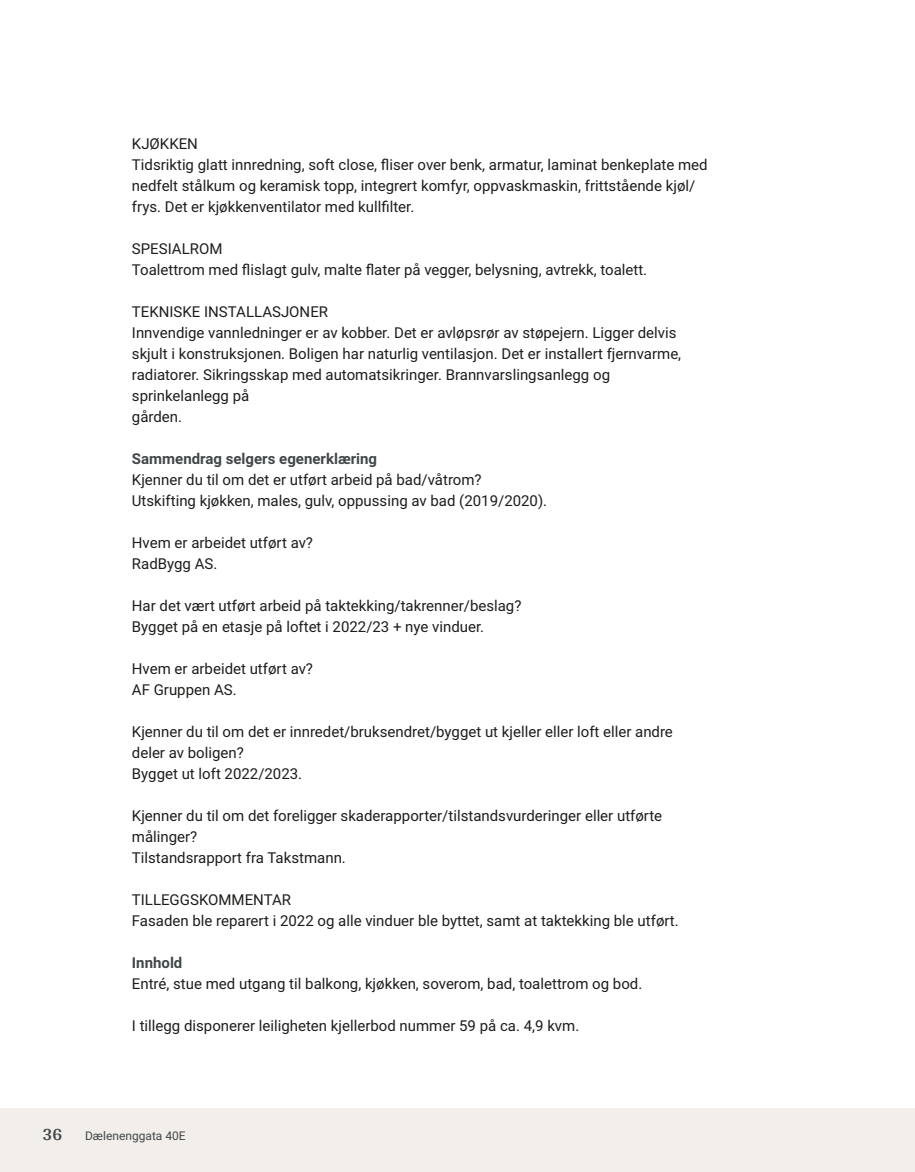
<style>
.page{position:relative;width:915px;height:1172px;background:#fff}
.page>*{position:absolute;margin:0;border:0;box-sizing:border-box;transform-origin:0 0}
.t1{font:700 18px "Arya";color:#414749}
.t2{font:15px/21px "Roboto Vitec";color:#1d1d1b}
.t3{font:700 15px "Roboto Vitec";color:#414749}
.t4{font:12px "Roboto Vitec";color:#414749}
</style>
<div class="page">
<div style="left:0;top:1108px;width:914px;height:64px;background:#f2eeea"></div>
<p class="t2" style="left:132px;top:132px;width:577px">KJØKKEN<br>Tidsriktig glatt innredning, soft close, fliser over benk, armatur, laminat benkeplate med nedfelt stålkum og keramisk topp, integrert komfyr, oppvaskmaskin, frittstående kjøl/ frys. Det er kjøkkenventilator med kullfilter.</p>
<p class="t2" style="left:132px;top:237px;width:516px">SPESIALROM<br>Toalettrom med flislagt gulv, malte flater på vegger, belysning, avtrekk, toalett.</p>
<p class="t2" style="left:132px;top:300px;width:550px">TEKNISKE INSTALLASJONER<br>Innvendige vannledninger er av kobber. Det er avløpsrør av støpejern. Ligger delvis skjult i konstruksjonen. Boligen har naturlig ventilasjon. Det er installert fjernvarme, radiatorer. Sikringsskap med automatsikringer. Brannvarslingsanlegg og sprinkelanlegg på<br>gården.</p>
<p class="t3" style="left:132px;top:448px;width:247px">Sammendrag selgers egenerklæring</p>
<p class="t2" style="left:132px;top:468px;width:416px">Kjenner du til om det er utført arbeid på bad/våtrom?<br>Utskifting kjøkken, males, gulv, oppussing av bad (2019/2020).</p>
<p class="t2" style="left:132px;top:531px;width:182px">Hvem er arbeidet utført av?<br>RadBygg AS.</p>
<p class="t2" style="left:132px;top:594px;width:391px">Har det vært utført arbeid på taktekking/takrenner/beslag?<br>Bygget på en etasje på loftet i 2022/23 + nye vinduer.</p>
<p class="t2" style="left:132px;top:657px;width:182px">Hvem er arbeidet utført av?<br>AF Gruppen AS.</p>
<p class="t2" style="left:132px;top:720px;width:542px">Kjenner du til om det er innredet/bruksendret/bygget ut kjeller eller loft eller andre deler av boligen?<br>Bygget ut loft 2022/2023.</p>
<p class="t2" style="left:132px;top:804px;width:531px">Kjenner du til om det foreligger skaderapporter/tilstandsvurderinger eller utførte målinger?<br>Tilstandsrapport fra Takstmann.</p>
<p class="t2" style="left:132px;top:888px;width:548px">TILLEGGSKOMMENTAR<br>Fasaden ble reparert i 2022 og alle vinduer ble byttet, samt at taktekking ble utført.</p>
<p class="t3" style="left:132px;top:952px;width:52px">Innhold</p>
<p class="t2" style="left:132px;top:972px;width:511px">Entré, stue med utgang til balkong, kjøkken, soverom, bad, toalettrom og bod.</p>
<p class="t2" style="left:132px;top:1014px;width:448px">I tillegg disponerer leiligheten kjellerbod nummer 59 på ca. 4,9 kvm.</p>
<p class="t1" style="left:43px;top:1123px;width:21px">36</p>
<p class="t4" style="left:85px;top:1127px;width:102px">Dælenenggata 40E</p>
</div>
